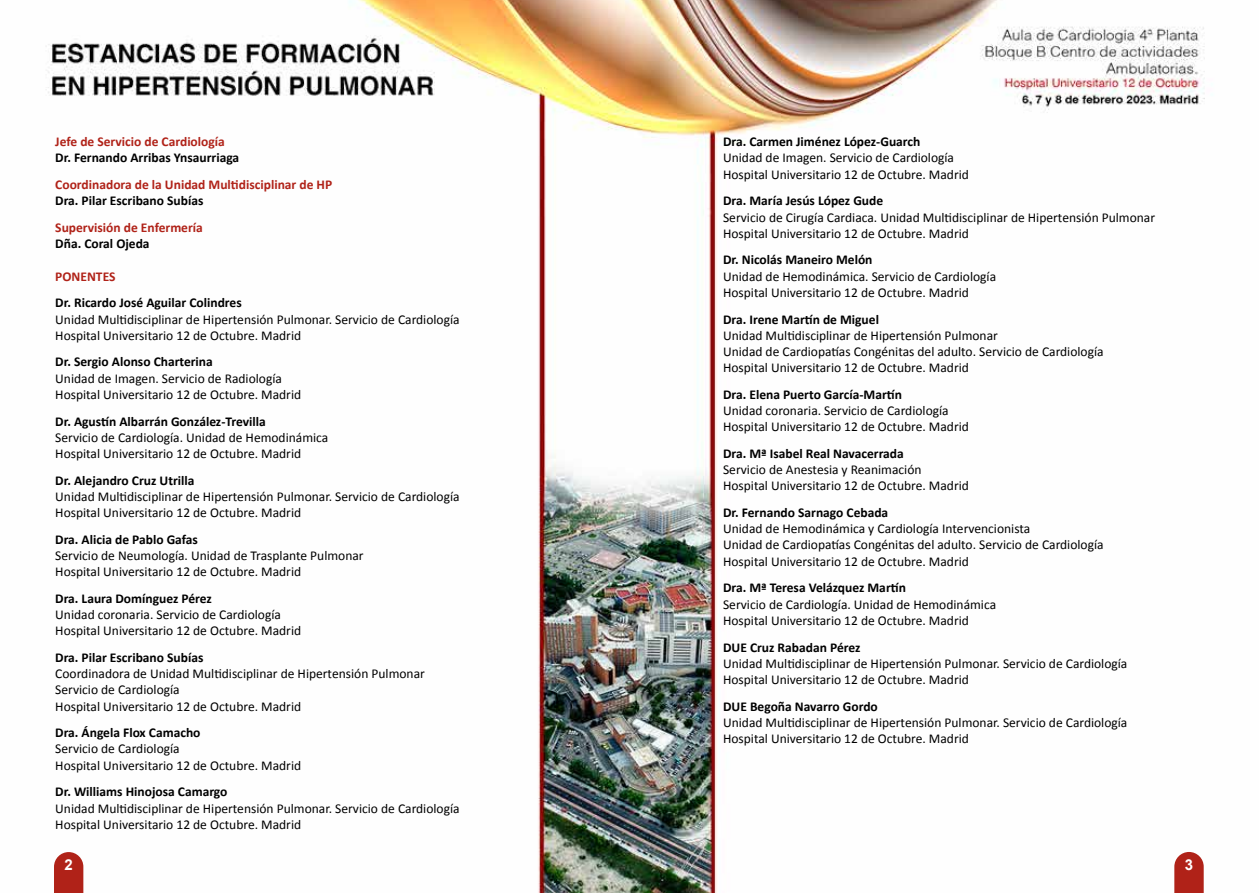
<style>
.page{position:relative;width:1259px;height:893px;background:#fff}
.page>*{position:absolute;margin:0;border:0;box-sizing:border-box;transform-origin:0 0}
.t1{font:700 15px "Arial";color:#fff}
.t2{font:13.5px/16.2px "Calibri";color:#000}
.t3{font:700 13.5px "Calibri";color:#000}
.t4{font:700 13.5px "Calibri";color:#b02218}
</style>
<div class="page">
<img style="left:46px;top:0;width:1159px;height:893px">
<svg style="left:54px;top:852px;width:29px;height:41px"></svg>
<svg style="left:1174px;top:852px;width:29px;height:41px"></svg>
<p class="t4" style="left:55px;top:133px;width:171px">Jefe de Servicio de Cardiología</p>
<p class="t3" style="left:55px;top:149px;width:185px">Dr. Fernando Arribas Ynsaurriaga</p>
<p class="t4" style="left:55px;top:176px;width:278px">Coordinadora de la Unidad Multidisciplinar de HP</p>
<p class="t3" style="left:55px;top:192px;width:150px">Dra. Pilar Escribano Subías</p>
<p class="t4" style="left:55px;top:219px;width:149px">Supervisión de Enfermería</p>
<p class="t3" style="left:55px;top:235px;width:96px">Dña. Coral Ojeda</p>
<p class="t4" style="left:55px;top:267px;width:62px">PONENTES</p>
<p class="t3" style="left:55px;top:294px;width:188px">Dr. Ricardo José Aguilar Colindres</p>
<p class="t2" style="left:55px;top:311px;width:406px">Unidad Multidisciplinar de Hipertensión Pulmonar. Servicio de Cardiología<br>Hospital Universitario 12 de Octubre. Madrid</p>
<p class="t3" style="left:55px;top:353px;width:159px">Dr. Sergio Alonso Charterina</p>
<p class="t2" style="left:55px;top:370px;width:247px">Unidad de Imagen. Servicio de Radiología<br>Hospital Universitario 12 de Octubre. Madrid</p>
<p class="t3" style="left:55px;top:412px;width:212px">Dr. Agustín Albarrán González-Trevilla</p>
<p class="t2" style="left:55px;top:429px;width:275px">Servicio de Cardiología. Unidad de Hemodinámica<br>Hospital Universitario 12 de Octubre. Madrid</p>
<p class="t3" style="left:55px;top:471px;width:141px">Dr. Alejandro Cruz Utrilla</p>
<p class="t2" style="left:55px;top:488px;width:406px">Unidad Multidisciplinar de Hipertensión Pulmonar. Servicio de Cardiología<br>Hospital Universitario 12 de Octubre. Madrid</p>
<p class="t3" style="left:55px;top:531px;width:144px">Dra. Alicia de Pablo Gafas</p>
<p class="t2" style="left:55px;top:547px;width:310px">Servicio de Neumología. Unidad de Trasplante Pulmonar<br>Hospital Universitario 12 de Octubre. Madrid</p>
<p class="t3" style="left:55px;top:590px;width:158px">Dra. Laura Domínguez Pérez</p>
<p class="t2" style="left:55px;top:606px;width:247px">Unidad coronaria. Servicio de Cardiología<br>Hospital Universitario 12 de Octubre. Madrid</p>
<p class="t3" style="left:55px;top:649px;width:150px">Dra. Pilar Escribano Subías</p>
<p class="t2" style="left:55px;top:666px;width:371px">Coordinadora de Unidad Multidisciplinar de Hipertensión Pulmonar<br>Servicio de Cardiología<br>Hospital Universitario 12 de Octubre. Madrid</p>
<p class="t3" style="left:55px;top:724px;width:147px">Dra. Ángela Flox Camacho</p>
<p class="t2" style="left:55px;top:741px;width:247px">Servicio de Cardiología<br>Hospital Universitario 12 de Octubre. Madrid</p>
<p class="t3" style="left:55px;top:783px;width:174px">Dr. Williams Hinojosa Camargo</p>
<p class="t2" style="left:55px;top:800px;width:406px">Unidad Multidisciplinar de Hipertensión Pulmonar. Servicio de Cardiología<br>Hospital Universitario 12 de Octubre. Madrid</p>
<p class="t3" style="left:723px;top:133px;width:199px">Dra. Carmen Jiménez López-Guarch</p>
<p class="t2" style="left:723px;top:150px;width:247px">Unidad de Imagen. Servicio de Cardiología<br>Hospital Universitario 12 de Octubre. Madrid</p>
<p class="t3" style="left:723px;top:192px;width:162px">Dra. María Jesús López Gude</p>
<p class="t2" style="left:723px;top:209px;width:433px">Servicio de Cirugía Cardiaca. Unidad Multidisciplinar de Hipertensión Pulmonar<br>Hospital Universitario 12 de Octubre. Madrid</p>
<p class="t3" style="left:723px;top:251px;width:151px">Dr. Nicolás Maneiro Melón</p>
<p class="t2" style="left:723px;top:268px;width:274px">Unidad de Hemodinámica. Servicio de Cardiología<br>Hospital Universitario 12 de Octubre. Madrid</p>
<p class="t3" style="left:723px;top:310px;width:157px">Dra. Irene Martín de Miguel</p>
<p class="t2" style="left:723px;top:327px;width:382px">Unidad Multidisciplinar de Hipertensión Pulmonar<br>Unidad de Cardiopatías Congénitas del adulto. Servicio de Cardiología<br>Hospital Universitario 12 de Octubre. Madrid</p>
<p class="t3" style="left:723px;top:386px;width:180px">Dra. Elena Puerto García-Martín</p>
<p class="t2" style="left:723px;top:402px;width:247px">Unidad coronaria. Servicio de Cardiología<br>Hospital Universitario 12 de Octubre. Madrid</p>
<p class="t3" style="left:723px;top:445px;width:182px">Dra. Mª Isabel Real Navacerrada</p>
<p class="t2" style="left:723px;top:462px;width:247px">Servicio de Anestesia y Reanimación<br>Hospital Universitario 12 de Octubre. Madrid</p>
<p class="t3" style="left:723px;top:504px;width:167px">Dr. Fernando Sarnago Cebada</p>
<p class="t2" style="left:723px;top:521px;width:382px">Unidad de Hemodinámica y Cardiología Intervencionista<br>Unidad de Cardiopatías Congénitas del adulto. Servicio de Cardiología<br>Hospital Universitario 12 de Octubre. Madrid</p>
<p class="t3" style="left:723px;top:579px;width:184px">Dra. Mª Teresa Velázquez Martín</p>
<p class="t2" style="left:723px;top:596px;width:275px">Servicio de Cardiología. Unidad de Hemodinámica<br>Hospital Universitario 12 de Octubre. Madrid</p>
<p class="t3" style="left:723px;top:638px;width:139px">DUE Cruz Rabadan Pérez</p>
<p class="t2" style="left:723px;top:655px;width:406px">Unidad Multidisciplinar de Hipertensión Pulmonar. Servicio de Cardiología<br>Hospital Universitario 12 de Octubre. Madrid</p>
<p class="t3" style="left:723px;top:697px;width:156px">DUE Begoña Navarro Gordo</p>
<p class="t2" style="left:723px;top:714px;width:406px">Unidad Multidisciplinar de Hipertensión Pulmonar. Servicio de Cardiología<br>Hospital Universitario 12 de Octubre. Madrid</p>
<p class="t1" style="left:64px;top:855px;width:10px">2</p>
<p class="t1" style="left:1184px;top:854px;width:10px">3</p>
</div>
